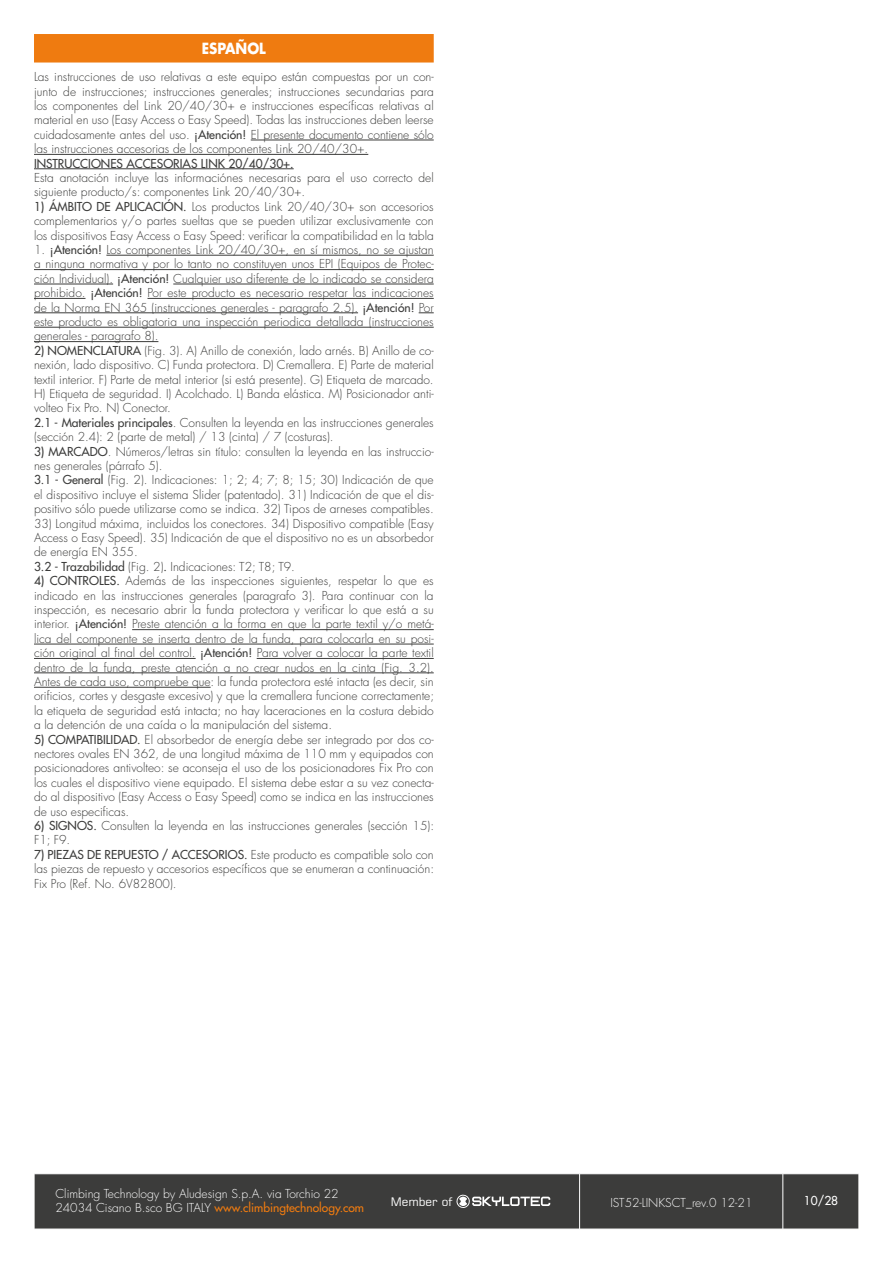
<style>
.page{position:relative;width:893px;height:1263px;background:#fff}
.page>*{position:absolute;margin:0;border:0;box-sizing:border-box;transform-origin:0 0}
.t1{font:700 15px "Futura LTW1 G";color:#fff;scale:.89 1}
.t2{font:300 12px/14.4px "Futura LTW1 G";color:#3c3c3b;text-align:justify}
.t3{font:300 12px/14.4px "Futura LTW1 G";color:#fff}
.t4{font:500 12px "Futura LTW1 G";color:#3c3c3b}
.t5{font:500 12px "Futura LTW1 G";color:#fff}
.t6{font:11.7px "Square 721 BT";color:#fff}
.s1{font-weight:500}
.s2{font-weight:500;color:#ef7b10}
</style>
<div class="page">
<div style="left:35px;top:1174px;width:824px;height:55px;background:#3c3c3b"></div>
<hr style="left:579px;top:1174px;width:1px;height:55px;background:#fff">
<hr style="left:782px;top:1174px;width:1px;height:55px;background:#fff">
<svg style="left:456px;top:1194px;width:94px;height:15px"></svg>
<div style="left:34px;top:34px;width:400px;height:29px;background:#ef7b10"></div>
<hr style="left:251px;top:140px;width:183px;height:1px;background:#3c3c3b">
<hr style="left:34px;top:154px;width:334px;height:1px;background:#3c3c3b">
<hr style="left:34px;top:169px;width:260px;height:1px;background:#3c3c3b">
<hr style="left:106px;top:255px;width:328px;height:1px;background:#3c3c3b">
<hr style="left:34px;top:269px;width:400px;height:1px;background:#3c3c3b">
<hr style="left:34px;top:284px;width:79px;height:1px;background:#3c3c3b">
<hr style="left:173px;top:284px;width:261px;height:1px;background:#3c3c3b">
<hr style="left:34px;top:298px;width:51px;height:1px;background:#3c3c3b">
<hr style="left:147px;top:298px;width:287px;height:1px;background:#3c3c3b">
<hr style="left:34px;top:313px;width:324px;height:1px;background:#3c3c3b">
<svg style="left:419px;top:313px;width:15px;height:1px"></svg>
<hr style="left:34px;top:327px;width:400px;height:1px;background:#3c3c3b">
<hr style="left:34px;top:341px;width:124px;height:1px;background:#3c3c3b">
<hr style="left:132px;top:629px;width:302px;height:1px;background:#3c3c3b">
<hr style="left:34px;top:644px;width:400px;height:1px;background:#3c3c3b">
<hr style="left:34px;top:658px;width:162px;height:1px;background:#3c3c3b">
<hr style="left:257px;top:658px;width:177px;height:1px;background:#3c3c3b">
<hr style="left:34px;top:673px;width:400px;height:1px;background:#3c3c3b">
<hr style="left:34px;top:687px;width:177px;height:1px;background:#3c3c3b">
<p class="t1" style="left:202px;top:35px;width:74px">ESPAÑOL</p>
<p class="t2" style="left:34px;top:69px;width:401px">Las instrucciones de uso relativas a este equipo están compuestas por un con&shy;junto de instrucciones; instrucciones generales; instrucciones secundarias para los componentes del Link 20/40/30+ e instrucciones específicas relativas al material en uso (Easy Access o Easy Speed). Todas las instrucciones deben leerse cuidadosamente antes del uso. <span class="s1">¡Atención!</span> El presente documento contiene sólo las instrucciones accesorias de los componentes Link 20/40/30+.</p>
<p class="t4" style="left:34px;top:153px;width:261px">INSTRUCCIONES ACCESORIAS LINK 20/40/30+.</p>
<p class="t2" style="left:34px;top:170px;width:401px">Esta anotación incluye las informaciónes necesarias para el uso correcto del siguiente producto/s: componentes Link 20/40/30+.</p>
<p class="t2" style="left:34px;top:198px;width:401px"><span class="s1">1) ÁMBITO DE APLICACIÓN.</span> Los productos Link 20/40/30+ son accesorios complementarios y/o partes sueltas que se pueden utilizar exclusivamente con los dispositivos Easy Access o Easy Speed: verificar la compatibilidad en la tabla</p>
<p class="t2" style="left:34px;top:242px;width:401px">1. <span class="s1">¡Atención!</span> Los componentes Link 20/40/30+, en sí mismos, no se ajustan a ninguna normativa y por lo tanto no constituyen unos EPI (Equipos de Protec&shy;ción Individual). <span class="s1">¡Atención!</span> Cualquier uso diferente de lo indicado se considera prohibido. <span class="s1">¡Atención!</span> Por este producto es necesario respetar las indicaciones de la Norma EN 365 (instrucciones generales - paragrafo 2.5). <span class="s1">¡Atención!</span> Por este producto es obligatoria una inspección periodica detallada (instrucciones generales - paragrafo 8).</p>
<p class="t2" style="left:34px;top:342px;width:401px;text-align:left"><span class="s1">2) NOMENCLATURA</span> (Fig. 3). A) Anillo de conexión, lado arnés. B) Anillo de co&shy;nexión, lado dispositivo. C) Funda protectora. D) Cremallera. E) Parte de material textil interior. F) Parte de metal interior (si está presente). G) Etiqueta de marcado.<br>H) Etiqueta de seguridad. I) Acolchado. L) Banda elástica. M) Posicionador anti&shy;volteo Fix Pro. N) Conector.<br><span class="s1">2.1 - Materiales principales</span>. Consulten la leyenda en las instrucciones generales (sección 2.4): 2 (parte de metal) / 13 (cinta) / 7 (costuras).</p>
<p class="t2" style="left:34px;top:443px;width:401px;text-align:left"><span class="s1">3) MARCADO</span>. Números/letras sin título: consulten la leyenda en las instruccio&shy;nes generales (párrafo 5).<br><span class="s1">3.1 - General</span> (Fig. 2). Indicaciones: 1; 2; 4; 7; 8; 15; 30) Indicación de que el dispositivo incluye el sistema Slider (patentado). 31) Indicación de que el dis&shy;positivo sólo puede utilizarse como se indica. 32) Tipos de arneses compatibles.</p>
<p class="t2" style="left:34px;top:515px;width:401px;text-align:left">33) Longitud máxima, incluidos los conectores. 34) Dispositivo compatible (Easy Access o Easy Speed). 35) Indicación de que el dispositivo no es un absorbedor de energía EN 355.<br><span class="s1">3.2 - Trazabilidad</span> (Fig. 2)<span class="s1">.</span> Indicaciones: T2; T8; T9.</p>
<p class="t2" style="left:34px;top:573px;width:402px"><span class="s1">4) CONTROLES.</span> Además de las inspecciones siguientes, respetar lo que es indicado en las instrucciones generales (paragrafo 3). Para continuar con la inspección, es necesario abrir la funda protectora y verificar lo que está a su interior. <span class="s1">¡Atención!</span> Preste atención a la forma en que la parte textil y/o metá&shy;lica del componente se inserta dentro de la funda, para colocarla en su posi&shy;ción original al final del control. <span class="s1">¡Atención!</span> Para volver a colocar la parte textil dentro de la funda, preste atención a no crear nudos en la cinta (Fig. 3.2).<br>Antes de cada uso, compruebe que: la funda protectora esté intacta (es decir, sin orificios, cortes y desgaste excesivo) y que la cremallera funcione correctamente; la etiqueta de seguridad está intacta; no hay laceraciones en la costura debido a la detención de una caída o la manipulación del sistema.</p>
<p class="t2" style="left:34px;top:731px;width:401px"><span class="s1">5) COMPATIBILIDAD.</span> El absorbedor de energía debe ser integrado por dos co&shy;nectores ovales EN 362, de una longitud máxima de 110 mm y equipados con posicionadores antivolteo: se aconseja el uso de los posicionadores Fix Pro con los cuales el dispositivo viene equipado. El sistema debe estar a su vez conecta&shy;do al dispositivo (Easy Access o Easy Speed) como se indica en las instrucciones de uso especificas.</p>
<p class="t2" style="left:34px;top:818px;width:402px"><span class="s1">6) SIGNOS.</span> Consulten la leyenda en las instrucciones generales (sección 15):<br>F1; F9.</p>
<p class="t2" style="left:34px;top:846px;width:402px"><span class="s1">7) PIEZAS DE REPUESTO / ACCESORIOS.</span> Este producto es compatible solo con las piezas de repuesto y accesorios específicos que se enumeran a continuación:<br>Fix Pro (Ref. No. 6V82800).</p>
<p class="t3" style="left:55px;top:1185px;width:310px">Climbing Technology by Aludesign S.p.A. via Torchio 22<br>24034 Cisano B.sco BG ITALY <span class="s2">www.climbingtechnology.com</span></p>
<p class="t6" style="left:391px;top:1194px;width:63px">Member of</p>
<p class="t3" style="left:610px;top:1194px;width:144px">IST52-LINKSCT_rev.0 12-21</p>
<p class="t5" style="left:804px;top:1191px;width:36px">10/28</p>
</div>
